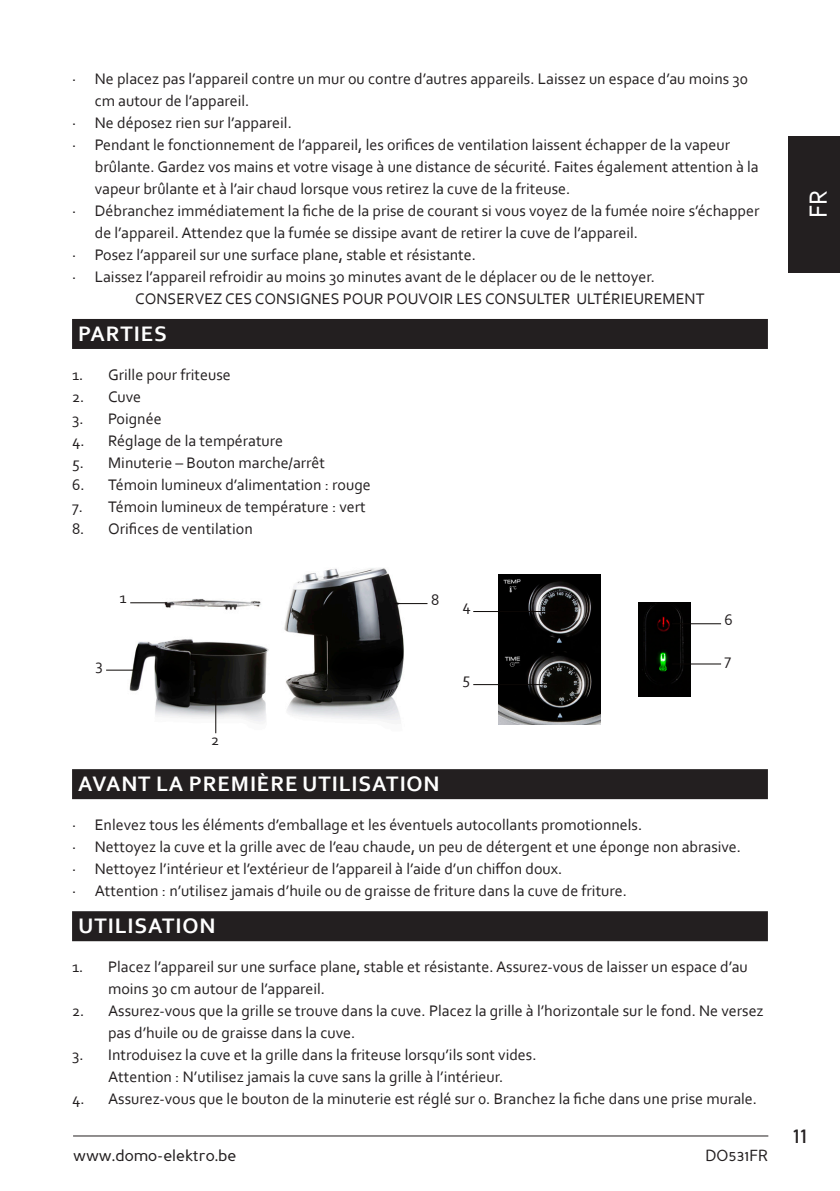
<style>
.page{position:relative;width:840px;height:1191px;background:#fff}
.page>*{position:absolute;margin:0;border:0;box-sizing:border-box;transform-origin:0 0}
.t1{font:26px "Corbel";color:#fff}
.t2{font:24px "Perspective Sans";color:#231f20}
.TITEL_NIVEAU_1{font:700 22px "Corbel";letter-spacing:.04em;color:#fff}
.TEKST_bullets{font:16px/22px "Corbel";color:#231f20}
.t3{font:16px "Perspective Sans";color:#231f20}
</style>
<div class="page">
<hr style="left:73px;top:1135px;width:694px;height:1px;background:#231f20">
<div style="left:788px;top:136px;width:51px;height:136px;background:#231f20"></div>
<div style="left:72px;top:319px;width:695px;height:30px;background:#231f20"></div>
<div style="left:72px;top:769px;width:695px;height:30px;background:#231f20"></div>
<div style="left:72px;top:911px;width:695px;height:30px;background:#231f20"></div>
<img style="left:638px;top:602px;width:52px;height:94px">
<img style="left:498px;top:574px;width:102px;height:150px">
<hr style="left:473px;top:611px;width:83px;height:1px;background:#0c0806">
<hr style="left:473px;top:684px;width:83px;height:1px;background:#0c0806">
<hr style="left:671px;top:623px;width:49px;height:1px;background:#0c0806">
<hr style="left:671px;top:663px;width:49px;height:1px;background:#0c0806">
<img style="left:112px;top:568px;width:302px;height:164px">
<hr style="left:130px;top:602px;width:37px;height:1px;background:#0c0806">
<hr style="left:106px;top:669px;width:31px;height:1px;background:#0c0806">
<hr style="left:215px;top:690px;width:1px;height:43px;background:#0c0806">
<hr style="left:394px;top:603px;width:33px;height:1px;background:#0c0806">
<p class="TEKST_bullets" style="left:95px;top:67px;width:654px;text-indent:-23px">· Ne placez pas l’appareil contre un mur ou contre d’autres appareils. Laissez un espace d’au moins 30 cm autour de l’appareil.</p>
<p class="TEKST_bullets" style="left:72px;top:111px;width:221px">· Ne déposez rien sur l’appareil.</p>
<p class="TEKST_bullets" style="left:95px;top:133px;width:665px;text-indent:-23px">· Pendant le fonctionnement de l’appareil, les orifices de ventilation laissent échapper de la vapeur brûlante. Gardez vos mains et votre visage à une distance de sécurité. Faites également attention à la vapeur brûlante et à l’air chaud lorsque vous retirez la cuve de la friteuse.</p>
<p class="TEKST_bullets" style="left:95px;top:199px;width:665px;text-indent:-23px">· Débranchez immédiatement la fiche de la prise de courant si vous voyez de la fumée noire s’échapper de l’appareil. Attendez que la fumée se dissipe avant de retirer la cuve de l’appareil.</p>
<p class="TEKST_bullets" style="left:72px;top:243px;width:405px">· Posez l’appareil sur une surface plane, stable et résistante.</p>
<p class="TEKST_bullets" style="left:72px;top:265px;width:584px">· Laissez l’appareil refroidir au moins 30 minutes avant de le déplacer ou de le nettoyer.</p>
<p class="TEKST_bullets" style="left:135px;top:287px;width:570px">CONSERVEZ CES CONSIGNES POUR POUVOIR LES CONSULTER ULTÉRIEUREMENT</p>
<p class="TITEL_NIVEAU_1" style="left:78px;top:320px;width:90px">PARTIES</p>
<p class="TEKST_bullets" style="left:72px;top:363px;width:160px">1. Grille pour friteuse</p>
<p class="TEKST_bullets" style="left:72px;top:385px;width:71px">2. Cuve</p>
<p class="TEKST_bullets" style="left:72px;top:407px;width:91px">3. Poignée</p>
<p class="TEKST_bullets" style="left:72px;top:429px;width:212px">4. Réglage de la température</p>
<p class="TEKST_bullets" style="left:72px;top:451px;width:254px">5. Minuterie – Bouton marche/arrêt</p>
<p class="TEKST_bullets" style="left:72px;top:473px;width:300px">6. Témoin lumineux d’alimentation : rouge</p>
<p class="TEKST_bullets" style="left:72px;top:495px;width:295px">7. Témoin lumineux de température : vert</p>
<p class="TEKST_bullets" style="left:72px;top:517px;width:182px">8. Orifices de ventilation</p>
<p class="TEKST_bullets" style="left:119px;top:586px;width:9px">1</p>
<p class="TEKST_bullets" style="left:95px;top:653px;width:9px">3</p>
<p class="TEKST_bullets" style="left:211px;top:728px;width:10px">2</p>
<p class="TEKST_bullets" style="left:431px;top:588px;width:10px">8</p>
<p class="TEKST_bullets" style="left:462px;top:594px;width:10px">4</p>
<p class="TEKST_bullets" style="left:462px;top:668px;width:9px">5</p>
<p class="TEKST_bullets" style="left:724px;top:608px;width:10px">6</p>
<p class="TEKST_bullets" style="left:724px;top:648px;width:8px">7</p>
<p class="TITEL_NIVEAU_1" style="left:78px;top:770px;width:363px">AVANT LA PREMIÈRE UTILISATION</p>
<p class="TEKST_bullets" style="left:72px;top:813px;width:571px">· Enlevez tous les éléments d’emballage et les éventuels autocollants promotionnels.</p>
<p class="TEKST_bullets" style="left:72px;top:835px;width:670px">· Nettoyez la cuve et la grille avec de l’eau chaude, un peu de détergent et une éponge non abrasive.</p>
<p class="TEKST_bullets" style="left:72px;top:857px;width:491px">· Nettoyez l’intérieur et l’extérieur de l’appareil à l’aide d’un chiffon doux.</p>
<p class="TEKST_bullets" style="left:72px;top:879px;width:556px">· Attention : n’utilisez jamais d’huile ou de graisse de friture dans la cuve de friture.</p>
<p class="TITEL_NIVEAU_1" style="left:78px;top:912px;width:139px">UTILISATION</p>
<p class="TEKST_bullets" style="left:108px;top:955px;width:641px;text-indent:-36px">1. Placez l’appareil sur une surface plane, stable et résistante. Assurez-vous de laisser un espace d’au moins 30 cm autour de l’appareil.</p>
<p class="TEKST_bullets" style="left:108px;top:999px;width:656px;text-indent:-36px">2. Assurez-vous que la grille se trouve dans la cuve. Placez la grille à l’horizontale sur le fond. Ne versez pas d’huile ou de graisse dans la cuve.</p>
<p class="TEKST_bullets" style="left:72px;top:1043px;width:466px;text-align:center">3. Introduisez la cuve et la grille dans la friteuse lorsqu’ils sont vides.<br>Attention : N’utilisez jamais la cuve sans la grille à l’intérieur.</p>
<p class="TEKST_bullets" style="left:72px;top:1087px;width:686px">4. Assurez-vous que le bouton de la minuterie est réglé sur 0. Branchez la fiche dans une prise murale.</p>
<p class="t3" style="left:73px;top:1146px;width:165px">www.domo-elektro.be</p>
<p class="t3" style="left:705px;top:1146px;width:64px">DO531FR</p>
<h1 class="t1" style="left:801px;top:218px;width:30px;rotate:-90deg">FR</h1>
<h2 class="t2" style="left:792px;top:1120px;width:16px">11</h2>
</div>
